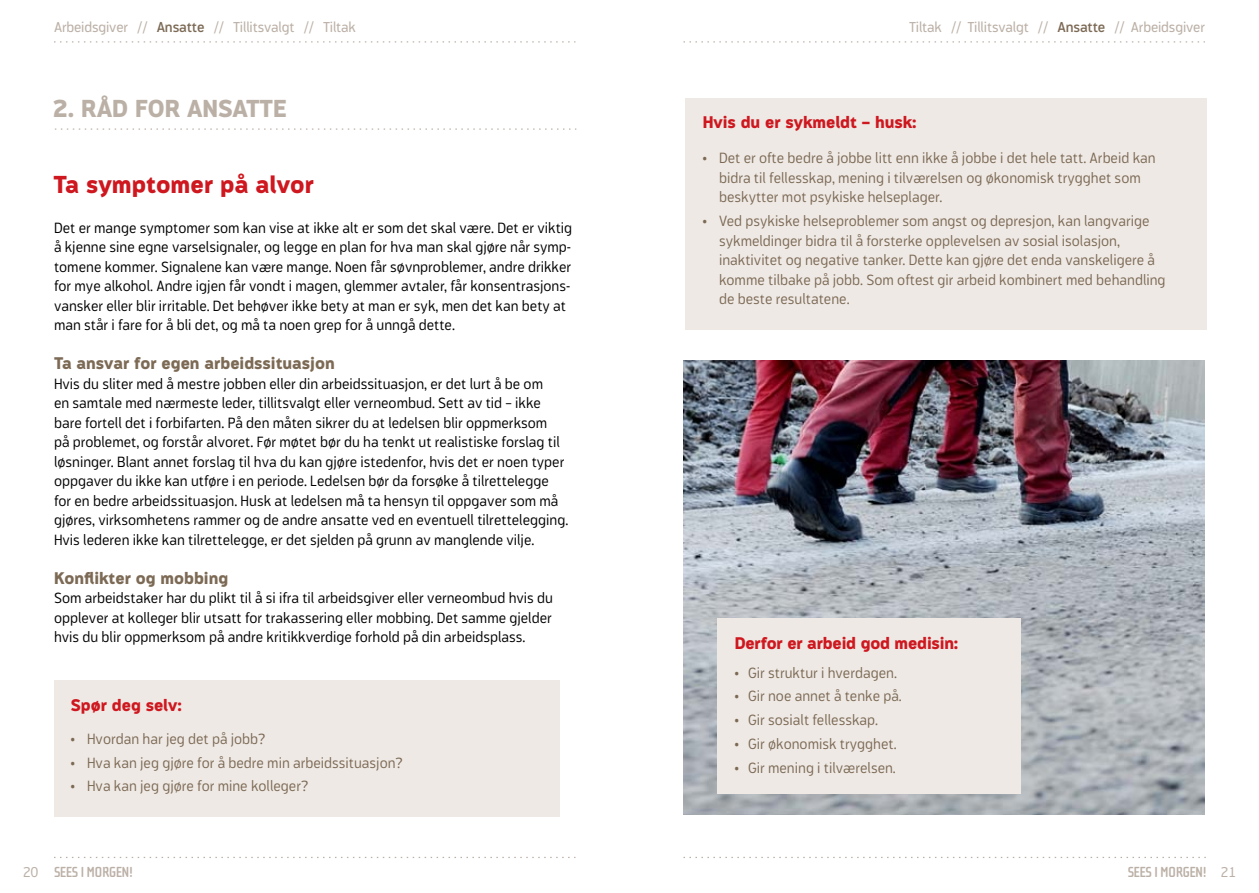
<style>
.page{position:relative;width:1259px;height:893px;background:#fff}
.page>*{position:absolute;margin:0;border:0;box-sizing:border-box;transform-origin:0 0}
.t1{font:800 24px "Modus";color:#ce171e}
.t2{font:800 24px "Modus";color:#bbb0a6}
.t3{font:800 16.5px "Modus";color:#ce171e}
.t4{font:800 16.5px "Modus";color:#7c6a55}
.t5{font:300 15px/19.5px "Modus";color:#000}
.t6{font:300 15px/19.5px "Modus";color:#7c6a55}
.t7{font:700 15px "Cholla Sans";letter-spacing:-.04em;color:#bbb0a6}
.t8{font:14.4px "Modus";letter-spacing:-.01em;color:#bbb0a6}
.s1{font-weight:600;color:#7c6a55}
.s2{font-family:"Modus";font-weight:300;font-size:14.4px}
</style>
<div class="page">
<svg style="left:54px;top:41px;width:521px;height:1px"></svg>
<svg style="left:54px;top:857px;width:521px;height:1px"></svg>
<svg style="left:683px;top:41px;width:522px;height:1px"></svg>
<svg style="left:683px;top:857px;width:522px;height:1px"></svg>
<div style="left:685px;top:98px;width:521px;height:232px;background:#efe9e5"></div>
<img style="left:683px;top:360px;width:522px;height:454px">
<svg style="left:55px;top:128px;width:521px;height:2px"></svg>
<div style="left:55px;top:680px;width:505px;height:136px;background:#efe9e5"></div>
<div style="left:717px;top:618px;width:303px;height:176px;background:#efe9e5"></div>
<p class="t8" style="left:54px;top:19px;width:303px">Arbeidsgiver // <span class="s1">Ansatte</span> // Tillitsvalgt // Tiltak</p>
<p class="t8" style="left:909px;top:19px;width:297px">Tiltak // Tillitsvalgt // <span class="s1">Ansatte</span> // Arbeidsgiver</p>
<h1 class="t2" style="left:52px;top:95px;width:236px">2. RÅD FOR ANSATTE</h1>
<h1 class="t1" style="left:54px;top:171px;width:262px">Ta symptomer på alvor</h1>
<p class="t5" style="left:54px;top:218px;width:520px">Det er mange symptomer som kan vise at ikke alt er som det skal være. Det er viktig å kjenne sine egne varselsignaler, og legge en plan for hva man skal gjøre når symp&shy;tomene kommer. Signalene kan være mange. Noen får søvnproblemer, andre drikker for mye alkohol. Andre igjen får vondt i magen, glemmer avtaler, får konsentrasjons&shy;vansker eller blir irritable. Det behøver ikke bety at man er syk, men det kan bety at man står i fare for å bli det, og må ta noen grep for å unngå dette.</p>
<p class="t4" style="left:54px;top:354px;width:282px">Ta ansvar for egen arbeidssituasjon</p>
<p class="t5" style="left:54px;top:374px;width:516px">Hvis du sliter med å mestre jobben eller din arbeidssituasjon, er det lurt å be om<br>en samtale med nærmeste leder, tillitsvalgt eller verneombud. Sett av tid – ikke bare fortell det i forbifarten. På den måten sikrer du at ledelsen blir oppmerksom<br>på problemet, og forstår alvoret. Før møtet bør du ha tenkt ut realistiske forslag til løsninger. Blant annet forslag til hva du kan gjøre istedenfor, hvis det er noen typer oppgaver du ikke kan utføre i en periode. Ledelsen bør da forsøke å tilrettelegge for en bedre arbeidssituasjon. Husk at ledelsen må ta hensyn til oppgaver som må gjøres, virksomhetens rammer og de andre ansatte ved en eventuell tilrettelegging.<br>Hvis lederen ikke kan tilrettelegge, er det sjelden på grunn av manglende vilje.</p>
<p class="t4" style="left:54px;top:569px;width:176px">Konflikter og mobbing</p>
<p class="t5" style="left:54px;top:588px;width:500px;text-align:justify">Som arbeidstaker har du plikt til å si ifra til arbeidsgiver eller verneombud hvis du opplever at kolleger blir utsatt for trakassering eller mobbing. Det samme gjelder hvis du blir oppmerksom på andre kritikkverdige forhold på din arbeidsplass.</p>
<p class="t3" style="left:71px;top:696px;width:113px">Spør deg selv:</p>
<p class="t6" style="left:70px;top:729px;width:196px">• Hvordan har jeg det på jobb?</p>
<p class="t6" style="left:70px;top:753px;width:334px">• Hva kan jeg gjøre for å bedre min arbeidssituasjon?</p>
<p class="t6" style="left:70px;top:776px;width:239px">• Hva kan jeg gjøre for mine kolleger?</p>
<p class="t3" style="left:702px;top:113px;width:215px">Hvis du er sykmeldt – husk:</p>
<p class="t6" style="left:719px;top:148px;width:438px;text-indent:-16px">• Det er ofte bedre å jobbe litt enn ikke å jobbe i det hele tatt. Arbeid kan bidra til fellesskap, mening i tilværelsen og økonomisk trygghet som beskytter mot psykiske helseplager.</p>
<p class="t6" style="left:719px;top:211px;width:448px;text-indent:-16px">• Ved psykiske helseproblemer som angst og depresjon, kan langvarige sykmeldinger bidra til å forsterke opplevelsen av sosial isolasjon, inaktivitet og negative tanker. Dette kan gjøre det enda vanskeligere å komme tilbake på jobb. Som oftest gir arbeid kombinert med behandling de beste resultatene.</p>
<p class="t3" style="left:734px;top:633px;width:225px">Derfor er arbeid god medisin:</p>
<p class="t6" style="left:734px;top:663px;width:164px">• Gir struktur i hverdagen.</p>
<p class="t6" style="left:734px;top:686px;width:169px">• Gir noe annet å tenke på.</p>
<p class="t6" style="left:734px;top:710px;width:145px">• Gir sosialt fellesskap.</p>
<p class="t6" style="left:734px;top:734px;width:164px">• Gir økonomisk trygghet.</p>
<p class="t6" style="left:734px;top:758px;width:163px">• Gir mening i tilværelsen.</p>
<p class="t7" style="left:23px;top:864px;width:112px"><span class="s2">20</span> SEES I MORGEN!</p>
<p class="t7" style="left:1127px;top:864px;width:110px">SEES I MORGEN! <span class="s2">21</span></p>
</div>
